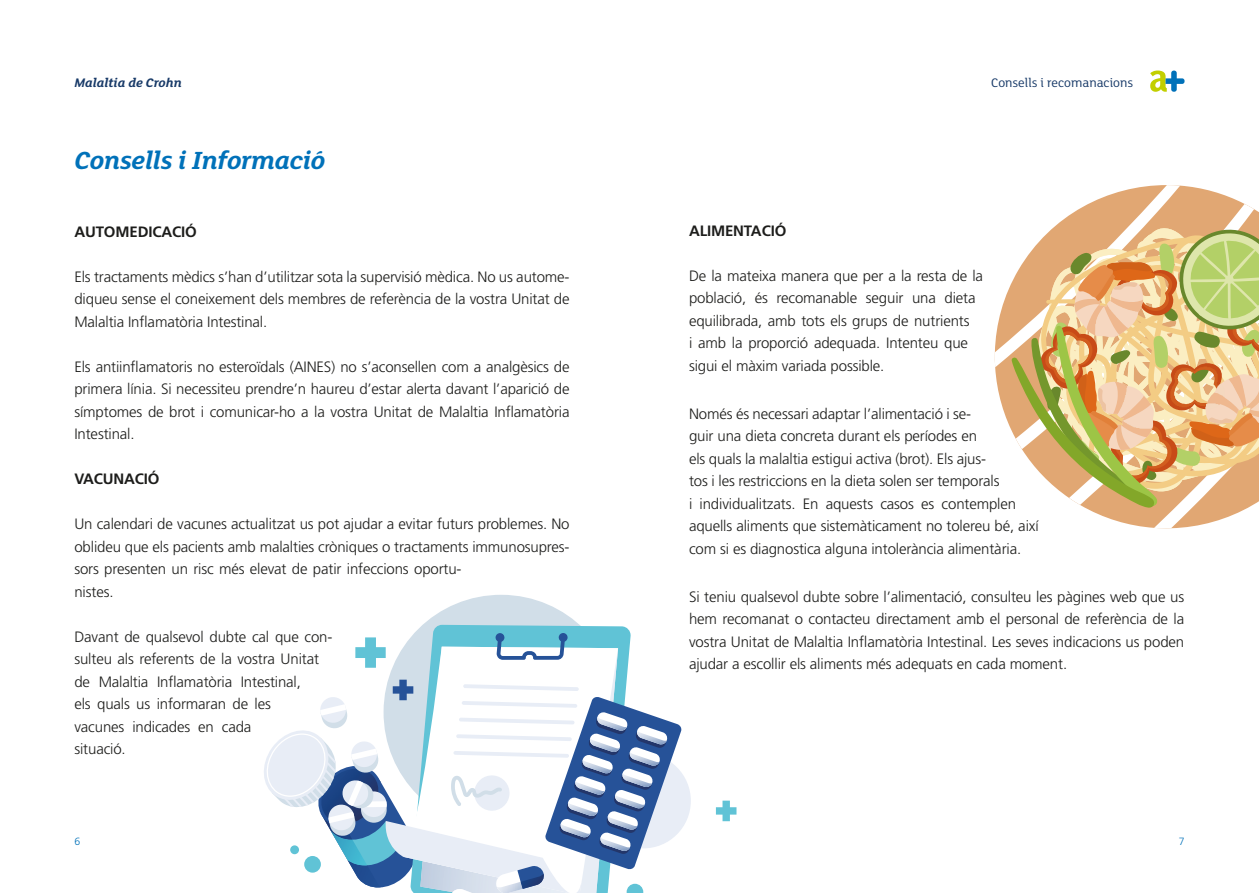
<style>
.page{position:relative;width:1259px;height:893px;background:#fff}
.page>*{position:absolute;margin:0;border:0;box-sizing:border-box;transform-origin:0 0}
.t1{font:italic 700 27px "FS Lola";letter-spacing:-.01em;color:#0071b9}
.t2{font:300 15px/22.5px "Frutiger LT Std";letter-spacing:-.01em;color:#1d1d1b}
.t3{font:700 15px "Frutiger LT Std";letter-spacing:-.01em;color:#1d1d1b}
.t4{font:13.5px "FS Lola";color:#183a68}
.t5{font:italic 700 13.5px "FS Lola";color:#183a68}
.t6{font:300 10.5px "Frutiger LT Std";color:#0071b9}
</style>
<div class="page">
<svg style="left:1150px;top:71px;width:34px;height:21px"></svg>
<div style="left:383px;top:594px;width:236px;height:236px;background:#d1dee8;border-radius:50%"></div>
<div style="left:595px;top:753px;width:96px;height:95px;background:#e8edf6;border-radius:50%"></div>
<svg style="left:410px;top:625px;width:221px;height:55px;background:#76c9da"></svg>
<svg style="left:403px;top:647px;width:215px;height:33px;fill:#fff"></svg>
<div style="left:495px;top:633px;width:9px;height:9px;background:#265298;border-radius:50%"></div>
<div style="left:558px;top:633px;width:10px;height:9px;background:#265298;border-radius:50%"></div>
<svg style="left:497px;top:637px;width:68px;height:23px;background:#87b8d3"></svg>
<svg style="left:355px;top:637px;width:31px;height:31px"></svg>
<svg style="left:716px;top:801px;width:20px;height:20px"></svg>
<svg style="left:264px;top:680px;width:418px;height:213px"></svg>
<div style="left:304px;top:856px;width:17px;height:17px;background:#60c3d6;border-radius:50%"></div>
<div style="left:290px;top:845px;width:9px;height:9px;background:#60c3d6;border-radius:50%"></div>
<svg style="left:994px;top:185px;width:265px;height:343px"></svg>
<img style="left:1113px;top:363px;width:133px;height:74px">
<img style="left:1086px;top:297px;width:57px;height:38px">
<p class="t5" style="left:74px;top:73px;width:109px">Malaltia de Crohn</p>
<p class="t4" style="left:991px;top:73px;width:144px">Consells i recomanacions</p>
<p class="t1" style="left:74px;top:142px;width:252px">Consells i Informació</p>
<p class="t3" style="left:74px;top:223px;width:124px">AUTOMEDICACIÓ</p>
<p class="t2" style="left:74px;top:265px;width:497px;text-align:justify">Els tractaments mèdics s’han d’utilitzar sota la supervisió mèdica. No us autome&shy;diqueu sense el coneixement dels membres de referència de la vostra Unitat de Malaltia Inflamatòria Intestinal.</p>
<p class="t2" style="left:74px;top:355px;width:496px;text-align:justify">Els antiinflamatoris no esteroïdals (AINES) no s’aconsellen com a analgèsics de primera línia. Si necessiteu prendre’n haureu d’estar alerta davant l’aparició de símptomes de brot i comunicar-ho a la vostra Unitat de Malaltia Inflamatòria Intestinal.</p>
<p class="t3" style="left:74px;top:470px;width:87px">VACUNACIÓ</p>
<p class="t2" style="left:74px;top:513px;width:497px">Un calendari de vacunes actualitzat us pot ajudar a evitar futurs problemes. No oblideu que els pacients amb malalties cròniques o tractaments immunosupres&shy;sors presenten un risc més elevat de patir infeccions oportu-<br>nistes.</p>
<p class="t2" style="left:74px;top:625px;width:260px">Davant de qualsevol dubte cal que con&shy;sulteu als referents de la vostra Unitat de Malaltia Inflamatòria Intestinal,<br>els quals us informaran de les<br>vacunes indicades en cada<br>situació.</p>
<p class="t3" style="left:689px;top:222px;width:99px">ALIMENTACIÓ</p>
<p class="t2" style="left:689px;top:264px;width:296px">De la mateixa manera que per a la resta de la població, és recomanable seguir una dieta equilibrada, amb tots els grups de nutrients<br>i amb la proporció adequada. Intenteu que sigui el màxim variada possible.</p>
<p class="t2" style="left:689px;top:402px;width:351px">Només és necessari adaptar l’alimentació i se-<br>guir una dieta concreta durant els períodes en<br>els quals la malaltia estigui activa (brot). Els ajus-<br>tos i les restriccions en la dieta solen ser temporals<br>i individualitzats. En aquests casos es contemplen aquells aliments que sistemàticament no tolereu bé, així com si es diagnostica alguna intolerància alimentària.</p>
<p class="t2" style="left:689px;top:585px;width:497px;text-align:justify">Si teniu qualsevol dubte sobre l’alimentació, consulteu les pàgines web que us hem recomanat o contacteu directament amb el personal de referència de la vostra Unitat de Malaltia Inflamatòria Intestinal. Les seves indicacions us poden ajudar a escollir els aliments més adequats en cada moment.</p>
<p class="t6" style="left:74px;top:835px;width:7px">6</p>
<p class="t6" style="left:1178px;top:835px;width:7px">7</p>
</div>
